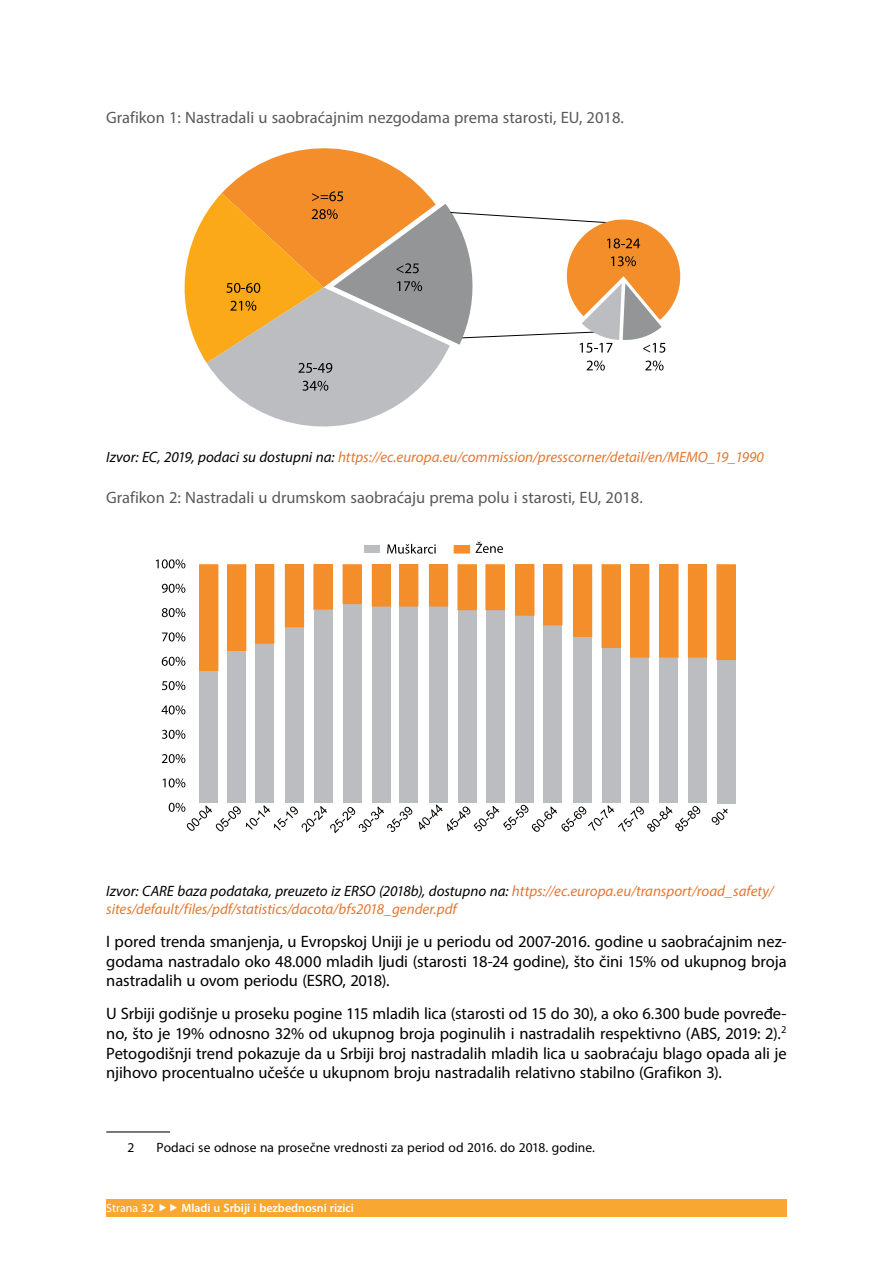
<style>
.page{position:relative;width:893px;height:1263px;background:#fff}
.page>*{position:absolute;margin:0;border:0;box-sizing:border-box;transform-origin:0 0}
.Body_text{font:16.5px/19.8px "Myriad Pro";letter-spacing:-.005em;color:#000;text-align:justify}
.Naslov_grafikon{font:16.5px "Myriad Pro";color:#58595b}
.Izvor{font:italic 15px/18px "Myriad Pro";color:#e47832}
.Footnote_text{font:13.5px "Myriad Pro";letter-spacing:.005em;color:#000}
.t1{font:600 12px "Myriad Pro";color:#fff}
.t2{font:12px "Myriad Pro";color:#fff}
.s1{color:#000}
.s2{font-weight:600}
</style>
<div class="page">
<div style="left:106px;top:1199px;width:681px;height:17px;background:#f7a732"></div>
<hr style="left:106px;top:1131px;width:64px;height:1px;background:#000">
<svg style="left:184px;top:148px;width:497px;height:279px"></svg>
<svg style="left:156px;top:559px;width:29px;height:9px"></svg>
<svg style="left:162px;top:584px;width:23px;height:9px"></svg>
<svg style="left:162px;top:608px;width:23px;height:9px"></svg>
<svg style="left:162px;top:632px;width:23px;height:9px"></svg>
<svg style="left:162px;top:657px;width:23px;height:9px"></svg>
<svg style="left:162px;top:681px;width:23px;height:9px"></svg>
<svg style="left:161px;top:705px;width:24px;height:9px"></svg>
<svg style="left:162px;top:730px;width:23px;height:9px"></svg>
<svg style="left:162px;top:754px;width:23px;height:9px"></svg>
<svg style="left:163px;top:778px;width:22px;height:9px"></svg>
<svg style="left:169px;top:803px;width:243px;height:30px"></svg>
<svg style="left:419px;top:804px;width:281px;height:28px"></svg>
<svg style="left:712px;top:809px;width:16px;height:16px"></svg>
<div style="left:200px;top:670px;width:18px;height:133px;background:#bbbdc0"></div>
<div style="left:200px;top:565px;width:18px;height:105px;background:#f38e2b"></div>
<div style="left:199px;top:565px;width:19px;height:106px;border:1px solid #f38e2b"></div>
<div style="left:228px;top:647px;width:18px;height:156px;background:#bbbdc0"></div>
<div style="left:228px;top:565px;width:18px;height:85px;background:#f38e2b"></div>
<div style="left:227px;top:565px;width:19px;height:85px;border:1px solid #f38e2b"></div>
<div style="left:256px;top:628px;width:18px;height:175px;background:#bbbdc0"></div>
<div style="left:256px;top:565px;width:18px;height:78px;background:#f38e2b"></div>
<div style="left:255px;top:565px;width:19px;height:78px;border:1px solid #f38e2b"></div>
<div style="left:285px;top:616px;width:19px;height:187px;background:#bbbdc0"></div>
<div style="left:285px;top:565px;width:19px;height:62px;background:#f38e2b"></div>
<div style="left:314px;top:597px;width:18px;height:206px;background:#bbbdc0"></div>
<div style="left:314px;top:565px;width:18px;height:44px;background:#f38e2b"></div>
<div style="left:343px;top:597px;width:18px;height:206px;background:#bbbdc0"></div>
<div style="left:343px;top:565px;width:18px;height:39px;background:#f38e2b"></div>
<div style="left:372px;top:597px;width:18px;height:206px;background:#bbbdc0"></div>
<div style="left:372px;top:565px;width:18px;height:41px;background:#f38e2b"></div>
<div style="left:372px;top:565px;width:19px;height:41px;border:1px solid #f38e2b"></div>
<div style="left:400px;top:597px;width:18px;height:206px;background:#bbbdc0"></div>
<div style="left:400px;top:565px;width:18px;height:41px;background:#f38e2b"></div>
<div style="left:399px;top:565px;width:19px;height:41px;border:1px solid #f38e2b"></div>
<div style="left:429px;top:597px;width:19px;height:206px;background:#bbbdc0"></div>
<div style="left:429px;top:565px;width:19px;height:41px;background:#f38e2b"></div>
<div style="left:458px;top:608px;width:18px;height:195px;background:#bbbdc0"></div>
<div style="left:458px;top:565px;width:18px;height:45px;background:#f38e2b"></div>
<div style="left:486px;top:608px;width:18px;height:195px;background:#bbbdc0"></div>
<div style="left:486px;top:565px;width:18px;height:45px;background:#f38e2b"></div>
<div style="left:516px;top:613px;width:18px;height:190px;background:#bbbdc0"></div>
<div style="left:516px;top:565px;width:18px;height:50px;background:#f38e2b"></div>
<div style="left:544px;top:613px;width:18px;height:190px;background:#bbbdc0"></div>
<div style="left:544px;top:565px;width:18px;height:60px;background:#f38e2b"></div>
<div style="left:573px;top:613px;width:19px;height:190px;background:#bbbdc0"></div>
<div style="left:573px;top:565px;width:19px;height:71px;background:#f38e2b"></div>
<div style="left:602px;top:613px;width:18px;height:190px;background:#bbbdc0"></div>
<div style="left:602px;top:565px;width:18px;height:82px;background:#f38e2b"></div>
<div style="left:631px;top:613px;width:18px;height:190px;background:#bbbdc0"></div>
<div style="left:631px;top:565px;width:18px;height:92px;background:#f38e2b"></div>
<div style="left:630px;top:565px;width:19px;height:92px;border:1px solid #f38e2b"></div>
<div style="left:660px;top:613px;width:18px;height:190px;background:#bbbdc0"></div>
<div style="left:660px;top:565px;width:18px;height:92px;background:#f38e2b"></div>
<div style="left:688px;top:613px;width:19px;height:190px;background:#bbbdc0"></div>
<div style="left:688px;top:565px;width:19px;height:92px;background:#f38e2b"></div>
<div style="left:717px;top:648px;width:18px;height:155px;background:#bbbdc0"></div>
<div style="left:717px;top:565px;width:18px;height:94px;background:#f38e2b"></div>
<svg style="left:387px;top:544px;width:49px;height:10px"></svg>
<svg style="left:476px;top:542px;width:27px;height:11px"></svg>
<div style="left:364px;top:546px;width:15px;height:7px;background:#bbbdc0"></div>
<div style="left:454px;top:546px;width:16px;height:7px;background:#f38e2b"></div>
<div style="left:454px;top:545px;width:16px;height:8px;border:1px solid #f38e2b"></div>
<p class="Naslov_grafikon" style="left:106px;top:107px;width:519px">Grafikon 1: Nastradali u saobraćajnim nezgodama prema starosti, EU, 2018.</p>
<p class="Izvor" style="left:106px;top:448px;width:659px"><span class="s1">Izvor: EC, 2019, podaci su dostupni na:</span> https://ec.europa.eu/commission/presscorner/detail/en/MEMO_19_1990</p>
<p class="Naslov_grafikon" style="left:106px;top:487px;width:538px">Grafikon 2: Nastradali u drumskom saobraćaju prema polu i starosti, EU, 2018.</p>
<p class="Izvor" style="left:106px;top:882px;width:669px"><span class="s1">Izvor: CARE baza podataka, preuzeto iz ERSO (2018b), dostupno na:</span> https://ec.europa.eu/transport/road_safety/ sites/default/files/pdf/statistics/dacota/bfs2018_gender.pdf</p>
<p class="Body_text" style="left:106px;top:931px;width:682px">I pored trenda smanjenja, u Evropskoj Uniji je u periodu od 2007-2016. godine u saobraćajnim nez&shy;godama nastradalo oko 48.000 mladih ljudi (starosti 18-24 godine), što čini 15% od ukupnog broja nastradalih u ovom periodu (ESRO, 2018).</p>
<p class="Body_text" style="left:106px;top:1003px;width:682px">U Srbiji godišnje u proseku pogine 115 mladih lica (starosti od 15 do 30), a oko 6.300 bude povređe&shy;no, što je 19% odnosno 32% od ukupnog broja poginulih i nastradalih respektivno (ABS, 2019: 2).<sup>2<br></sup>Petogodišnji trend pokazuje da u Srbiji broj nastradalih mladih lica u saobraćaju blago opada ali je njihovo procentualno učešće u ukupnom broju nastradalih relativno stabilno (Grafikon 3).</p>
<p class="Footnote_text" style="left:128px;top:1139px;width:8px">2</p>
<p class="Footnote_text" style="left:157px;top:1139px;width:440px">Podaci se odnose na prosečne vrednosti za period od 2016. do 2018. godine.</p>
<p class="t2" style="left:106px;top:1201px;width:49px">Strana <span class="s2">32</span></p>
<p class="t1" style="left:182px;top:1201px;width:174px">Mladi u Srbiji i bezbednosni rizici</p>
</div>
